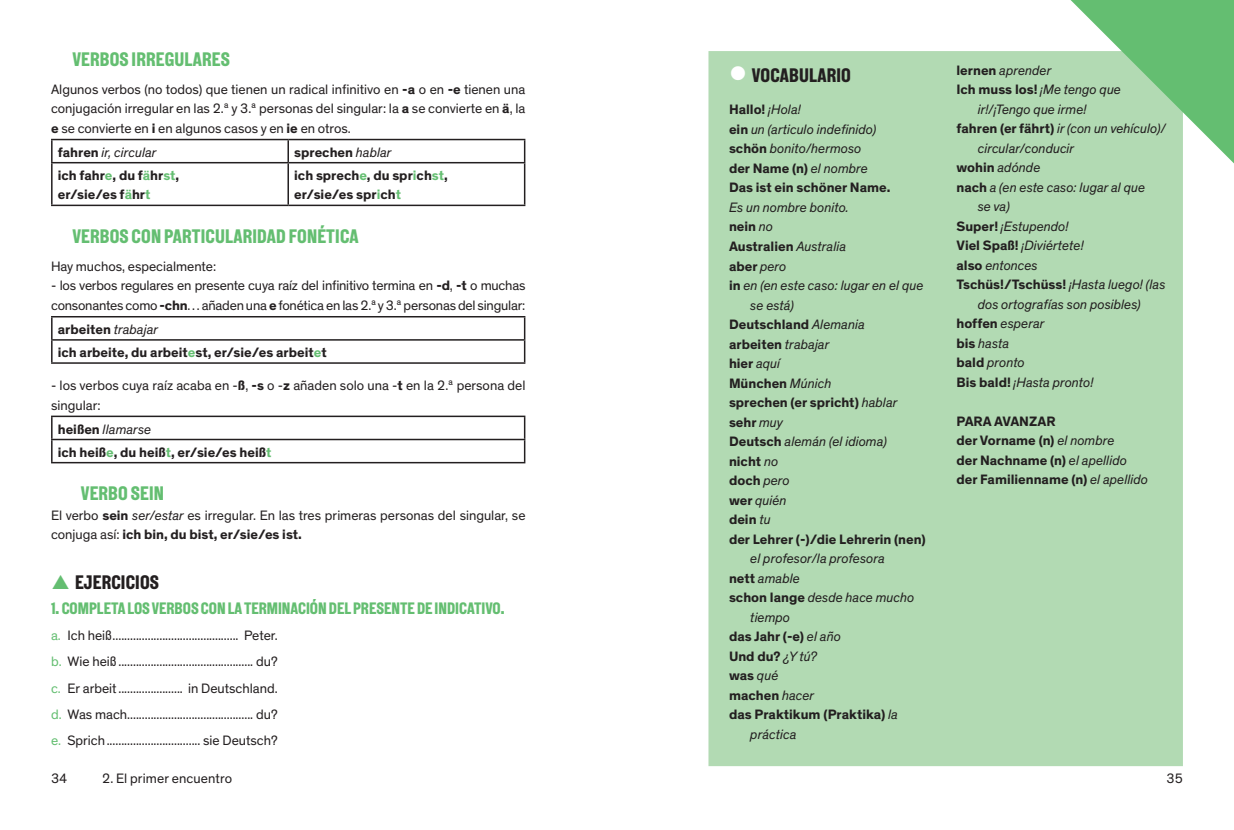
<style>
.page{position:relative;width:1234px;height:830px;background:#fff}
.page>*{position:absolute;margin:0;border:0;box-sizing:border-box;transform-origin:0 0}
.t1{font:19.5px "New Grotesk Square FIVE";letter-spacing:.01em;color:#64be71}
.t2{font:19.5px "New Grotesk Square FIVE";letter-spacing:.01em;color:#231f20}
.t3{font:16.5px "New Grotesk Square FIVE";color:#64be71}
.t4{font:13.8px/19.5px "Theinhardt";color:#231f20}
.t5{font:700 13.8px/19.5px "Theinhardt";color:#231f20}
.t6{font:italic 13.8px "Theinhardt";color:#231f20}
.s1{font-weight:700}
.s2{font-weight:700;font-style:normal}
.s3{font-weight:400;font-style:italic}
.s4{color:#64be71}
.s5{font-style:italic}
.s6{color:#fff}
</style>
<div class="page">
<hr style="left:51px;top:139px;width:237px;height:1px;background:#231f20">
<hr style="left:51px;top:140px;width:2px;height:22px;background:#231f20">
<hr style="left:288px;top:139px;width:237px;height:1px;background:#231f20">
<hr style="left:287px;top:140px;width:2px;height:22px;background:#231f20">
<svg style="left:524px;top:140px;width:1px;height:22px"></svg>
<hr style="left:51px;top:162px;width:237px;height:1px;background:#231f20">
<hr style="left:51px;top:163px;width:2px;height:41px;background:#231f20">
<hr style="left:288px;top:162px;width:237px;height:1px;background:#231f20">
<hr style="left:287px;top:163px;width:2px;height:41px;background:#231f20">
<hr style="left:524px;top:163px;width:1px;height:41px;background:#231f20">
<hr style="left:51px;top:204px;width:237px;height:2px;background:#231f20">
<hr style="left:288px;top:204px;width:237px;height:2px;background:#231f20">
<hr style="left:51px;top:316px;width:474px;height:1px;background:#231f20">
<hr style="left:51px;top:317px;width:2px;height:22px;background:#231f20">
<hr style="left:51px;top:339px;width:474px;height:1px;background:#231f20">
<hr style="left:51px;top:340px;width:2px;height:22px;background:#231f20">
<svg style="left:524px;top:317px;width:1px;height:45px"></svg>
<hr style="left:51px;top:362px;width:474px;height:1px;background:#231f20">
<hr style="left:51px;top:415px;width:474px;height:2px;background:#231f20">
<hr style="left:51px;top:417px;width:2px;height:21px;background:#231f20">
<hr style="left:51px;top:438px;width:474px;height:2px;background:#231f20">
<hr style="left:51px;top:440px;width:2px;height:21px;background:#231f20">
<svg style="left:524px;top:417px;width:1px;height:44px"></svg>
<hr style="left:51px;top:461px;width:474px;height:2px;background:#231f20">
<div style="left:708px;top:51px;width:474px;height:714px;background:#b2dab3"></div>
<svg style="left:1070px;top:0;width:163px;height:163px;background:#93cf99"></svg>
<p class="t1" style="left:72px;top:47px;width:159px">VERBOS IRREGULARES</p>
<p class="t4" style="left:51px;top:80px;width:476px;text-align:justify">Algunos verbos (no todos) que tienen un radical infinitivo en <span class="s1">-a</span> o en <span class="s1">-e</span> tienen una conjugación irregular en las 2.ª y 3.ª personas del singular: la <span class="s1">a</span> se convierte en <span class="s1">ä</span>, la <span class="s1">e</span> se convierte en <span class="s1">i</span> en algunos casos y en <span class="s1">ie</span> en otros.</p>
<p class="t6" style="left:58px;top:144px;width:100px"><span class="s2">fahren</span> ir, circular</p>
<p class="t5" style="left:294px;top:142px;width:99px">sprechen <span class="s3">hablar</span></p>
<p class="t5" style="left:58px;top:166px;width:123px">ich fahr<span class="s4">e</span>, du f<span class="s4">ä</span>hr<span class="s4">st</span>, er/sie/es f<span class="s4">ä</span>hr<span class="s4">t</span></p>
<p class="t5" style="left:294px;top:166px;width:155px">ich sprech<span class="s4">e</span>, du spr<span class="s4">i</span>ch<span class="s4">st</span>, er/sie/es spr<span class="s4">i</span>ch<span class="s4">t</span></p>
<p class="t1" style="left:72px;top:224px;width:288px">VERBOS CON PARTICULARIDAD FONÉTICA</p>
<p class="t4" style="left:51px;top:257px;width:167px">Hay muchos, especialmente:</p>
<p class="t4" style="left:51px;top:276px;width:476px">- los verbos regulares en presente cuya raíz del infinitivo termina en <span class="s1">-d</span>, <span class="s1">-t</span> o muchas consonantes como <span class="s1">-chn</span>… añaden una <span class="s1">e</span> fonética en las 2.ª y 3.ª personas del singular:</p>
<p class="t5" style="left:58px;top:318px;width:270px;line-height:23.1px">arbeiten <span class="s3">trabajar<br></span>ich arbeite, du arbeit<span class="s4">e</span>st, er/sie/es arbeit<span class="s4">e</span>t</p>
<p class="t4" style="left:51px;top:376px;width:476px">- los verbos cuya raíz acaba en -<span class="s1">ß</span>, <span class="s1">-s</span> o -<span class="s1">z</span> añaden solo una -<span class="s1">t</span> en la 2.ª persona del singular:</p>
<p class="t5" style="left:58px;top:417px;width:215px;line-height:23.1px">heißen <span class="s3">llamarse<br></span>ich heiß<span class="s4">e</span>, du heiß<span class="s4">t</span>, er/sie/es heiß<span class="s4">t</span></p>
<p class="t1" style="left:81px;top:481px;width:85px">VERBO SEIN</p>
<p class="t4" style="left:51px;top:505px;width:476px">El verbo <span class="s1">sein</span> <span class="s5">ser/estar</span> es irregular. En las tres primeras personas del singular, se conjuga así: <span class="s1">ich bin, du bist, er/sie/es ist.</span></p>
<p class="t2" style="left:75px;top:569px;width:85px">EJERCICIOS</p>
<p class="t3" style="left:51px;top:597px;width:455px">1.COMPLETA LOS VERBOS CON LA TERMINACIÓN DEL PRESENTE DE INDICATIVO.</p>
<p class="t4" style="left:51px;top:622px;width:228px;line-height:26.2px;text-align:justify"><span class="s4">a.</span> Ich heiß ........................................... Peter. <span class="s4">b.</span> Wie heiß .............................................. du? <span class="s4">c.</span> Er arbeit ...................... in Deutschland. <span class="s4">d.</span> Was mach........................................... du? <span class="s4">e.</span> Sprich ................................ sie Deutsch?</p>
<p class="t4" style="left:51px;top:769px;width:18px">34</p>
<p class="t4" style="left:102px;top:769px;width:132px">2. El primer encuentro</p>
<p class="t2" style="left:729px;top:63px;width:123px"><span class="s6">●</span> VOCABULARIO</p>
<p class="t5" style="left:729px;top:100px;width:73px">Hallo! <span class="s3">¡Hola!</span></p>
<p class="t6" style="left:729px;top:121px;width:149px"><span class="s2">ein</span> un (articulo indefinido)</p>
<p class="t6" style="left:729px;top:141px;width:134px"><span class="s2">schön</span> bonito/hermoso</p>
<p class="t5" style="left:729px;top:159px;width:140px">der Name (n) <span class="s3">el nombre</span></p>
<p class="t5" style="left:729px;top:178px;width:163px">Das ist ein schöner Name.</p>
<p class="t6" style="left:729px;top:199px;width:121px">Es un nombre bonito.</p>
<p class="t5" style="left:729px;top:217px;width:46px">nein <span class="s3">no</span></p>
<p class="t5" style="left:729px;top:237px;width:119px">Australien <span class="s3">Australia</span></p>
<p class="t5" style="left:729px;top:256px;width:59px">aber <span class="s3">pero</span></p>
<p class="t6" style="left:729px;top:277px;width:196px"><span class="s2">in</span> en (en este caso: lugar en el que</p>
<p class="t6" style="left:750px;top:297px;width:45px">se está)</p>
<p class="t5" style="left:729px;top:315px;width:137px">Deutschland <span class="s3">Alemania</span></p>
<p class="t5" style="left:729px;top:334px;width:102px">arbeiten <span class="s3">trabajar</span></p>
<p class="t5" style="left:729px;top:354px;width:53px">hier <span class="s3">aquí</span></p>
<p class="t5" style="left:729px;top:373px;width:104px">München <span class="s3">Múnich</span></p>
<p class="t5" style="left:729px;top:393px;width:170px">sprechen (er spricht) <span class="s3">hablar</span></p>
<p class="t5" style="left:729px;top:412px;width:56px">sehr <span class="s3">muy</span></p>
<p class="t6" style="left:729px;top:433px;width:159px"><span class="s2">Deutsch</span> alemán (el idioma)</p>
<p class="t5" style="left:729px;top:451px;width:51px">nicht <span class="s3">no</span></p>
<p class="t5" style="left:729px;top:471px;width:62px">doch <span class="s3">pero</span></p>
<p class="t6" style="left:729px;top:491px;width:59px"><span class="s2">wer</span> quién</p>
<p class="t5" style="left:729px;top:510px;width:43px">dein <span class="s3">tu</span></p>
<p class="t5" style="left:729px;top:529px;width:198px">der Lehrer (-)/die Lehrerin (nen)</p>
<p class="t6" style="left:750px;top:550px;width:136px">el profesor/la profesora</p>
<p class="t6" style="left:729px;top:569px;width:72px"><span class="s2">nett</span> amable</p>
<p class="t6" style="left:729px;top:589px;width:187px"><span class="s2">schon lange</span> desde hace mucho</p>
<p class="t6" style="left:750px;top:608px;width:41px">tiempo</p>
<p class="t5" style="left:729px;top:627px;width:113px">das Jahr (-e) <span class="s3">el año</span></p>
<p class="t5" style="left:729px;top:646px;width:90px">Und du? <span class="s3">¿Y tú?</span></p>
<p class="t5" style="left:729px;top:666px;width:51px">was <span class="s3">qué</span></p>
<p class="t5" style="left:729px;top:685px;width:87px">machen <span class="s3">hacer</span></p>
<p class="t5" style="left:729px;top:705px;width:170px">das Praktikum (Praktika) <span class="s3">la</span></p>
<p class="t6" style="left:750px;top:725px;width:48px">práctica</p>
<p class="t6" style="left:956px;top:62px;width:96px"><span class="s2">lernen</span> aprender</p>
<p class="t5" style="left:956px;top:80px;width:166px">Ich muss los! <span class="s3">¡Me tengo que</span></p>
<p class="t6" style="left:977px;top:101px;width:110px">ir!/¡Tengo que irme!</p>
<p class="t6" style="left:956px;top:120px;width:211px"><span class="s2">fahren (er fährt)</span> ir (con un vehículo)/</p>
<p class="t6" style="left:977px;top:140px;width:98px">circular/conducir</p>
<p class="t6" style="left:956px;top:159px;width:85px"><span class="s2">wohin</span> adónde</p>
<p class="t6" style="left:956px;top:179px;width:190px"><span class="s2">nach</span> a (en este caso: lugar al que</p>
<p class="t6" style="left:977px;top:198px;width:34px">se va)</p>
<p class="t6" style="left:956px;top:218px;width:114px"><span class="s2">Super!</span> ¡Estupendo!</p>
<p class="t6" style="left:956px;top:237px;width:129px"><span class="s2">Viel Spaß!</span> ¡Diviértete!</p>
<p class="t6" style="left:956px;top:257px;width:83px"><span class="s2">also</span> entonces</p>
<p class="t5" style="left:956px;top:275px;width:210px">Tschüs!/Tschüss! <span class="s3">¡Hasta luego! (las</span></p>
<p class="t6" style="left:977px;top:296px;width:165px">dos ortografías son posibles)</p>
<p class="t6" style="left:956px;top:315px;width:90px"><span class="s2">hoffen</span> esperar</p>
<p class="t6" style="left:956px;top:335px;width:54px"><span class="s2">bis</span> hasta</p>
<p class="t6" style="left:956px;top:354px;width:70px"><span class="s2">bald</span> pronto</p>
<p class="t6" style="left:956px;top:374px;width:139px"><span class="s2">Bis bald!</span> ¡Hasta pronto!</p>
<p class="t5" style="left:956px;top:411px;width:193px">PARA AVANZAR<br>der Vorname (n) <span class="s3">el nombre<br></span>der Nachname (n) <span class="s3">el apellido </span>der Familienname (n) <span class="s3">el apellido</span></p>
<p class="t4" style="left:1166px;top:769px;width:18px">35</p>
</div>
